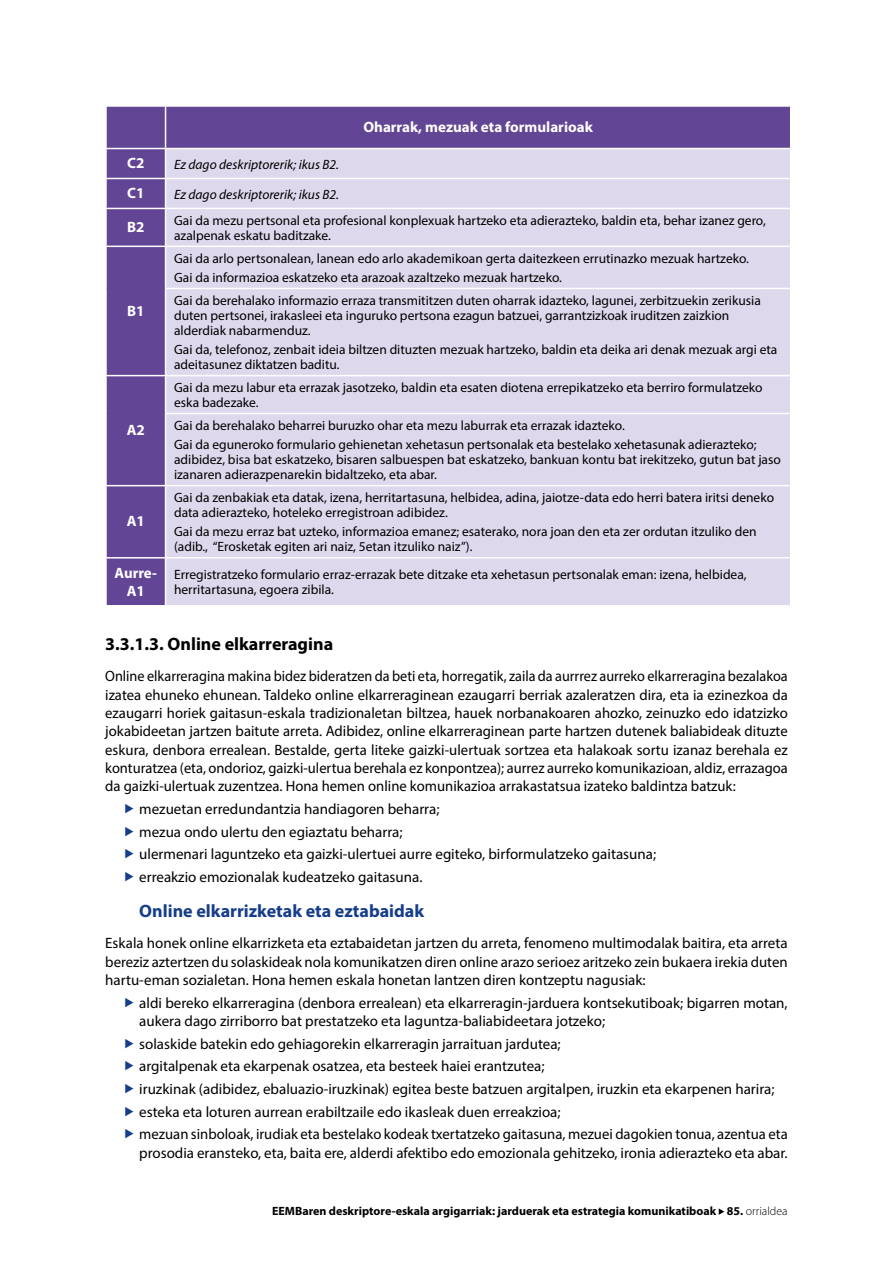
<style>
.page{position:relative;width:893px;height:1263px;background:#fff}
.page>*{position:absolute;margin:0;border:0;box-sizing:border-box;transform-origin:0 0}
.t1{font:700 18px "Myriad Pro";color:#153d8a}
.t2{font:700 18px "Myriad Pro";color:#000}
.t3{font:15px/22.6px "Myriad Pro";color:#000}
.t4{font:15px/18.3px "Myriad Pro";color:#000;text-align:justify;scale:.95 1}
.t5{font:700 15px/18px "Myriad Pro";color:#fff;text-align:center}
.t6{font:13.5px/15px "Myriad Pro";color:#000}
.t7{font:italic 13.5px "Myriad Pro";color:#000}
.t8{font:700 12px "Myriad Pro";color:#000}
.s1{font-weight:300}
</style>
<div class="page">
<svg style="left:719px;top:1208px;width:5px;height:7px"></svg>
<div style="left:107px;top:107px;width:683px;height:498px;background:#634595"></div>
<div style="left:166px;top:149px;width:624px;height:456px;background:#ded8ed"></div>
<hr style="left:105px;top:178px;width:61px;height:1px;background:#fff">
<hr style="left:166px;top:178px;width:625px;height:1px;background:#fff">
<hr style="left:105px;top:208px;width:61px;height:1px;background:#fff">
<hr style="left:166px;top:208px;width:625px;height:1px;background:#fff">
<hr style="left:105px;top:246px;width:61px;height:1px;background:#fff">
<hr style="left:166px;top:246px;width:625px;height:1px;background:#fff">
<hr style="left:165px;top:288px;width:626px;height:1px;background:#fff">
<hr style="left:105px;top:375px;width:61px;height:1px;background:#fff">
<hr style="left:166px;top:375px;width:625px;height:1px;background:#fff">
<hr style="left:165px;top:413px;width:626px;height:1px;background:#fff">
<hr style="left:105px;top:485px;width:61px;height:1px;background:#fff">
<hr style="left:166px;top:485px;width:625px;height:1px;background:#fff">
<hr style="left:105px;top:557px;width:61px;height:1px;background:#fff">
<hr style="left:166px;top:557px;width:625px;height:1px;background:#fff">
<hr style="left:105px;top:148px;width:61px;height:1px;background:#fff">
<hr style="left:166px;top:148px;width:625px;height:1px;background:#fff">
<hr style="left:165px;top:107px;width:1px;height:41px;background:#fff">
<svg style="left:165px;top:149px;width:1px;height:59px"></svg>
<hr style="left:165px;top:209px;width:1px;height:37px;background:#fff">
<hr style="left:165px;top:247px;width:1px;height:41px;background:#fff">
<hr style="left:165px;top:289px;width:1px;height:86px;background:#fff">
<hr style="left:165px;top:376px;width:1px;height:37px;background:#fff">
<hr style="left:165px;top:414px;width:1px;height:71px;background:#fff">
<hr style="left:165px;top:486px;width:1px;height:71px;background:#fff">
<hr style="left:165px;top:558px;width:1px;height:47px;background:#fff">
<p class="t5" style="left:363px;top:117px;width:231px">Oharrak, mezuak eta formularioak</p>
<p class="t5" style="left:127px;top:154px;width:19px">C2</p>
<p class="t7" style="left:174px;top:156px;width:167px">Ez dago deskriptorerik; ikus B2.</p>
<p class="t5" style="left:127px;top:184px;width:19px">C1</p>
<p class="t7" style="left:174px;top:186px;width:167px">Ez dago deskriptorerik; ikus B2.</p>
<p class="t5" style="left:127px;top:218px;width:19px">B2</p>
<p class="t6" style="left:174px;top:213px;width:593px">Gai da mezu pertsonal eta profesional konplexuak hartzeko eta adierazteko, baldin eta, behar izanez gero, azalpenak eskatu baditzake.</p>
<p class="t5" style="left:127px;top:301px;width:19px">B1</p>
<p class="t5" style="left:127px;top:421px;width:20px">A2</p>
<p class="t5" style="left:127px;top:512px;width:20px">A1</p>
<p class="t6" style="left:174px;top:248px;width:576px;line-height:19.2px">Gai da arlo pertsonalean, lanean edo arlo akademikoan gerta daitezkeen errutinazko mezuak hartzeko.<br>Gai da informazioa eskatzeko eta arazoak azaltzeko mezuak hartzeko.</p>
<p class="t6" style="left:174px;top:293px;width:588px">Gai da berehalako informazio erraza transmititzen duten oharrak idazteko, lagunei, zerbitzuekin zerikusia duten pertsonei, irakasleei eta inguruko pertsona ezagun batzuei, garrantzizkoak iruditzen zaizkion alderdiak nabarmenduz.</p>
<p class="t6" style="left:174px;top:342px;width:605px">Gai da, telefonoz, zenbait ideia biltzen dituzten mezuak hartzeko, baldin eta deika ari denak mezuak argi eta adeitasunez diktatzen baditu.</p>
<p class="t6" style="left:174px;top:380px;width:590px">Gai da mezu labur eta errazak jasotzeko, baldin eta esaten diotena errepikatzeko eta berriro formulatzeko eska badezake.</p>
<p class="t6" style="left:174px;top:416px;width:584px;line-height:19.2px">Gai da berehalako beharrei buruzko ohar eta mezu laburrak eta errazak idazteko.<br>Gai da eguneroko formulario gehienetan xehetasun pertsonalak eta bestelako xehetasunak adierazteko;</p>
<p class="t6" style="left:174px;top:452px;width:608px">adibidez, bisa bat eskatzeko, bisaren salbuespen bat eskatzeko, bankuan kontu bat irekitzeko, gutun bat jaso izanaren adierazpenarekin bidaltzeko, eta abar.</p>
<p class="t6" style="left:174px;top:490px;width:602px">Gai da zenbakiak eta datak, izena, herritartasuna, helbidea, adina, jaiotze-data edo herri batera iritsi deneko data adierazteko, hoteleko erregistroan adibidez.</p>
<p class="t6" style="left:174px;top:524px;width:584px">Gai da mezu erraz bat uzteko, informazioa emanez; esaterako, nora joan den eta zer ordutan itzuliko den (adib., “Erosketak egiten ari naiz, 5etan itzuliko naiz”).</p>
<p class="t5" style="left:114px;top:563px;width:44px">Aurre-<br>A1</p>
<p class="t6" style="left:174px;top:567px;width:574px">Erregistratzeko formulario erraz-errazak bete ditzake eta xehetasun pertsonalak eman: izena, helbidea, herritartasuna, egoera zibila.</p>
<h1 class="t2" style="left:105px;top:632px;width:229px">3.3.1.3. Online elkarreragina</h1>
<p class="t4" style="left:105px;top:667px;width:720px">Online elkarreragina makina bidez bideratzen da beti eta, horregatik, zaila da aurrrez aurreko elkarreragina bezalakoa izatea ehuneko ehunean. Taldeko online elkarreraginean ezaugarri berriak azaleratzen dira, eta ia ezinezkoa da ezaugarri horiek gaitasun-eskala tradizionaletan biltzea, hauek norbanakoaren ahozko, zeinuzko edo idatzizko jokabideetan jartzen baitute arreta. Adibidez, online elkarreraginean parte hartzen dutenek baliabideak dituzte eskura, denbora errealean. Bestalde, gerta liteke gaizki-ulertuak sortzea eta halakoak sortu izanaz berehala ez konturatzea (eta, ondorioz, gaizki-ulertua berehala ez konpontzea); aurrez aurreko komunikazioan, aldiz, errazagoa da gaizki-ulertuak zuzentzea. Hona hemen online komunikazioa arrakastatsua izateko baldintza batzuk:</p>
<p class="t3" style="left:139px;top:797px;width:518px">mezuetan erredundantzia handiagoren beharra;<br>mezua ondo ulertu den egiaztatu beharra;<br>ulermenari laguntzeko eta gaizki-ulertuei aurre egiteko, birformulatzeko gaitasuna; erreakzio emozionalak kudeatzeko gaitasuna.</p>
<h1 class="t1" style="left:139px;top:899px;width:286px">Online elkarrizketak eta eztabaidak</h1>
<p class="t3" style="left:105px;top:934px;width:684px;line-height:18.3px;text-align:justify">Eskala honek online elkarrizketa eta eztabaidetan jartzen du arreta, fenomeno multimodalak baitira, eta arreta bereziz aztertzen du solaskideak nola komunikatzen diren online arazo serioez aritzeko zein bukaera irekia duten hartu-eman sozialetan. Hona hemen eskala honetan lantzen diren kontzeptu nagusiak:</p>
<p class="t3" style="left:139px;top:993px;width:650px;line-height:18.3px">aldi bereko elkarreragina (denbora errealean) eta elkarreragin-jarduera kontsekutiboak; bigarren motan, aukera dago zirriborro bat prestatzeko eta laguntza-baliabideetara jotzeko;</p>
<p class="t3" style="left:139px;top:1032px;width:650px">solaskide batekin edo gehiagorekin elkarreragin jarraituan jardutea;<br>argitalpenak eta ekarpenak osatzea, eta besteek haiei erantzutea;<br>iruzkinak (adibidez, ebaluazio-iruzkinak) egitea beste batzuen argitalpen, iruzkin eta ekarpenen harira; esteka eta loturen aurrean erabiltzaile edo ikasleak duen erreakzioa;<br>mezuan sinboloak, irudiak eta bestelako kodeak txertatzeko gaitasuna, mezuei dagokien tonua, azentua eta</p>
<p class="t3" style="left:139px;top:1141px;width:650px">prosodia eransteko, eta, baita ere, alderdi afektibo edo emozionala gehitzeko, ironia adierazteko eta abar.</p>
<p class="t8" style="left:272px;top:1203px;width:517px">EEMBaren deskriptore-eskala argigarriak: jarduerak eta estrategia komunikatiboak 85. <span class="s1">orrialdea</span></p>
</div>
